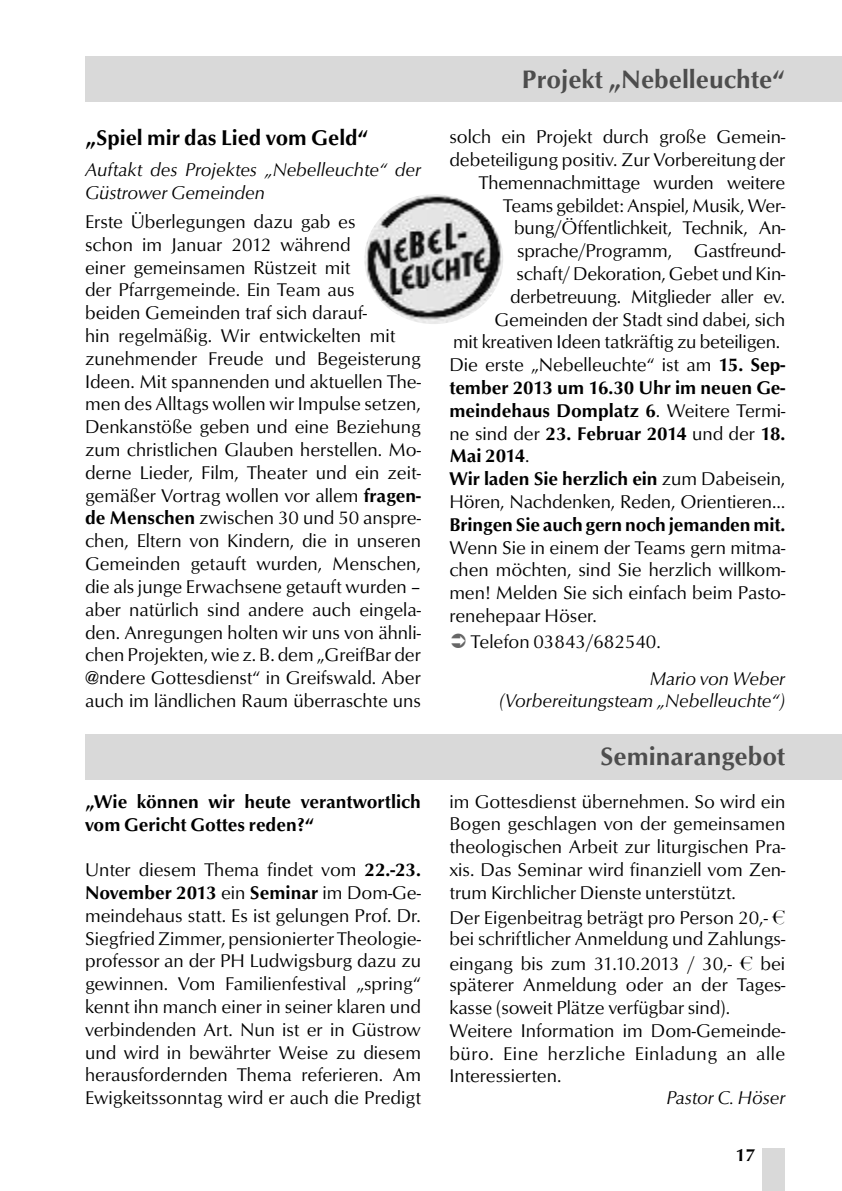
<style>
.page{position:relative;width:842px;height:1191px;background:#fff}
.page>*{position:absolute;margin:0;border:0;box-sizing:border-box;transform-origin:0 0}
.t1{font:500 26px "Optus T";color:#4d4d4d}
.t2{font:500 22px "Optus T";color:#000}
.t3{font:19px/22.8px "Optus T";color:#000}
.t4{font:500 19px/22.8px "Optus T";color:#000}
.t5{font:italic 19px/22.8px "Optus T";color:#000}
.t6{font:500 18px "Optus T";color:#000}
.s1{font-weight:500}
.s2{font-weight:400}
.s3{font-family:"Linotype Euro Font Ato F"}
</style>
<div class="page">
<div style="left:763px;top:1148px;width:22px;height:43px;background:#d9d9d9"></div>
<div style="left:85px;top:57px;width:757px;height:45px;background:#d9d9d9"></div>
<img style="left:364px;top:194px;width:139px;height:130px;border-radius:50%">
<div style="left:85px;top:734px;width:757px;height:45px;background:#d9d9d9"></div>
<p class="t2" style="left:85px;top:125px;width:285px">„Spiel mir das Lied vom Geld“</p>
<p class="t5" style="left:85px;top:158px;width:337px">Auftakt des Projektes „Nebelleuchte“ der<br>Güstrower Gemeinden</p>
<p class="t3" style="left:85px;top:210px;width:337px">Erste Überlegungen dazu gab es<br>schon im Januar 2012 während<br>einer gemeinsamen Rüstzeit mit<br>der Pfarrgemeinde. Ein Team aus<br>beiden Gemeinden traf sich darauf-<br>hin regelmäßig. Wir entwickelten mit zunehmender Freude und Begeisterung Ideen. Mit spannenden und aktuellen The&shy;men des Alltags wollen wir Impulse setzen, Denkanstöße geben und eine Beziehung zum christlichen Glauben herstellen. Mo&shy;derne Lieder, Film, Theater und ein zeit&shy;gemäßer Vortrag wollen vor allem <span class="s1">fragen&shy;de Menschen</span> zwischen 30 und 50 anspre&shy;chen, Eltern von Kindern, die in unseren Gemeinden getauft wurden, Menschen, die als junge Erwachsene getauft wurden – aber natürlich sind andere auch eingela&shy;den. Anregungen holten wir uns von ähnli&shy;chen Projekten, wie z. B. dem „GreifBar der @ndere Gottesdienst“ in Greifswald. Aber auch im ländlichen Raum überraschte uns</p>
<p class="t4" style="left:85px;top:789px;width:337px">„Wie können wir heute verantwortlich vom Gericht Gottes reden?“</p>
<p class="t3" style="left:85px;top:858px;width:337px;text-align:justify">Unter diesem Thema findet vom <span class="s1">22.-23.<br>November 2013</span> ein <span class="s1">Seminar</span> im Dom-Ge&shy;meindehaus statt. Es ist gelungen Prof. Dr.<br>SiegfriedZimmer, pensionierter Theologie&shy;professor an der PH Ludwigsburg dazu zu gewinnen. Vom Familienfestival „spring“ kennt ihn manch einer in seiner klaren und verbindenden Art. Nun ist er in Güstrow und wird in bewährter Weise zu diesem herausfordernden Thema referieren. Am Ewigkeitssonntag wird er auch die Predigt</p>
<h1 class="t1" style="left:522px;top:64px;width:265px">Projekt „Nebelleuchte“</h1>
<p class="t3" style="left:449px;top:125px;width:337px">solch ein Projekt durch große Gemein-</p>
<p class="t3" style="left:449px;top:148px;width:337px">debeteiligung positiv. Zur Vorbereitung der</p>
<p class="t3" style="left:479px;top:171px;width:308px">Themennachmittage wurden weitere</p>
<p class="t3" style="left:503px;top:194px;width:284px">Teams gebildet: Anspiel, Musik, Wer-</p>
<p class="t3" style="left:514px;top:216px;width:273px">bung/Öffentlichkeit, Technik, An-</p>
<p class="t3" style="left:517px;top:239px;width:270px">sprache/Programm, Gastfreund-</p>
<p class="t3" style="left:516px;top:262px;width:270px">schaft/ Dekoration, Gebet und Kin-</p>
<p class="t3" style="left:510px;top:285px;width:277px">derbetreuung. Mitglieder aller ev.</p>
<p class="t3" style="left:495px;top:308px;width:292px">Gemeinden der Stadt sind dabei, sich</p>
<p class="t3" style="left:453px;top:330px;width:329px">mit kreativen Ideen tatkräftig zu beteiligen.</p>
<p class="t3" style="left:449px;top:353px;width:337px">Die erste „Nebelleuchte“ ist am <span class="s1">15. Sep-</span></p>
<p class="t4" style="left:449px;top:376px;width:337px">tember 2013 um 16.30 Uhr im neuen Ge-</p>
<p class="t4" style="left:449px;top:399px;width:337px">meindehaus Domplatz 6<span class="s2">. Weitere Termi-</span></p>
<p class="t4" style="left:449px;top:422px;width:337px"><span class="s2">ne sind der</span> 23. Februar 2014 <span class="s2">und der</span> 18.</p>
<p class="t4" style="left:449px;top:444px;width:82px">Mai 2014<span class="s2">.</span></p>
<p class="t4" style="left:449px;top:467px;width:337px">Wir laden Sie herzlich ein <span class="s2">zum Dabeisein,</span></p>
<p class="t3" style="left:449px;top:490px;width:337px">Hören, Nachdenken, Reden, Orientieren…</p>
<p class="t4" style="left:449px;top:513px;width:337px">Bringen Sie auch gern noch jemanden mit.</p>
<p class="t3" style="left:449px;top:536px;width:337px;text-align:justify">Wenn Sie in einem der Teams gern mitma&shy;chen möchten, sind Sie herzlich willkom&shy;men! Melden Sie sich einfach beim Pasto&shy;renehepaar Höser.</p>
<p class="t3" style="left:471px;top:629px;width:191px">Telefon 03843/682540.</p>
<p class="t5" style="left:499px;top:666px;width:288px;text-align:right">Mario von Weber (Vorbereitungsteam „Nebelleuchte“)</p>
<h1 class="t1" style="left:600px;top:741px;width:187px">Seminarangebot</h1>
<p class="t3" style="left:449px;top:789px;width:337px;text-align:justify">im Gottesdienst übernehmen. So wird ein Bogen geschlagen von der gemeinsamen theologischen Arbeit zur liturgischen Pra&shy;xis. Das Seminar wird finanziell vom Zen&shy;trum Kirchlicher Dienste unterstützt.</p>
<p class="t3" style="left:449px;top:907px;width:337px;line-height:20.8px">Der Eigenbeitrag beträgt pro Person 20,- <span class="s3">r </span>bei schriftlicher Anmeldung und Zahlungs-</p>
<p class="t3" style="left:449px;top:953px;width:337px;line-height:20.8px">eingang bis zum 31.10.2013 / 30,- <span class="s3">r</span> bei späterer Anmeldung oder an der Tages-</p>
<p class="t3" style="left:449px;top:996px;width:337px">kasse (soweit Plätze verfügbar sind).<br>Weitere Information im Dom-Gemeinde&shy;büro. Eine herzliche Einladung an alle Interessierten.</p>
<p class="t5" style="left:666px;top:1086px;width:120px">Pastor C. Höser</p>
<p class="t6" style="left:736px;top:1144px;width:21px">17</p>
</div>
